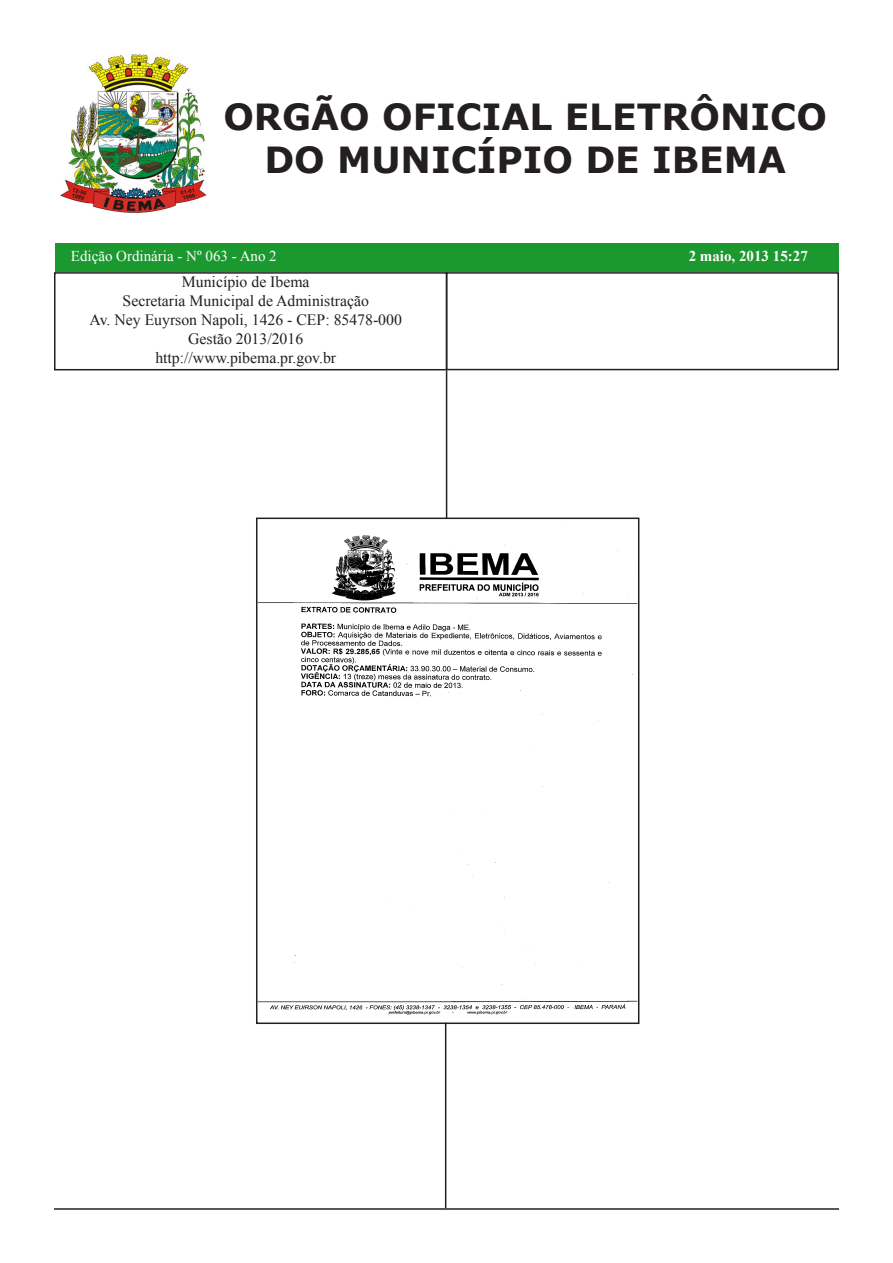
<style>
.page{position:relative;width:893px;height:1263px;background:#fff}
.page>*{position:absolute;margin:0;border:0;box-sizing:border-box;transform-origin:0 0}
.t1{font:700 36px "Verdana";color:#231f20}
.t2{font:15.75px "Times New Roman";color:#231f20}
.t3{font:15px "Times New Roman";color:#fdffff}
.t4{font:700 15px "Times New Roman";color:#feffff}
</style>
<div class="page">
<img style="left:60px;top:54px;width:147px;height:158px">
<div style="left:55px;top:243px;width:783px;height:28px;background:#1b992e"></div>
<div style="left:54px;top:272px;width:393px;height:98px;border:2px solid #231f20"></div>
<div style="left:446px;top:272px;width:393px;height:98px;border:2px solid #231f20"></div>
<hr style="left:446px;top:370px;width:1px;height:149px;background:#231f20">
<hr style="left:54px;top:1208px;width:785px;height:2px;background:#231f20">
<img style="left:259px;top:524px;width:377px;height:491px">
<div style="left:256px;top:518px;width:383px;height:506px;border:2px solid #231f20"></div>
<hr style="left:445px;top:1022px;width:1px;height:186px;background:#231f20">
<p class="t1" style="left:223px;top:91px;width:605px">ORGÃO OFICIAL ELETRÔNICO</p>
<p class="t1" style="left:264px;top:134px;width:523px">DO MUNICÍPIO DE IBEMA</p>
<p class="t3" style="left:71px;top:246px;width:207px">Edição Ordinária - Nº 063 - Ano 2</p>
<p class="t4" style="left:689px;top:245px;width:121px">2 maio, 2013 15:27</p>
<p class="t2" style="left:182px;top:271px;width:129px">Município de Ibema</p>
<p class="t2" style="left:123px;top:290px;width:248px">Secretaria Municipal de Administração</p>
<p class="t2" style="left:90px;top:309px;width:314px">Av. Ney Euyrson Napoli, 1426 - CEP: 85478-000</p>
<p class="t2" style="left:188px;top:328px;width:117px">Gestão 2013/2016</p>
<p class="t2" style="left:155px;top:347px;width:182px">http://www.pibema.pr.gov.br</p>
</div>
